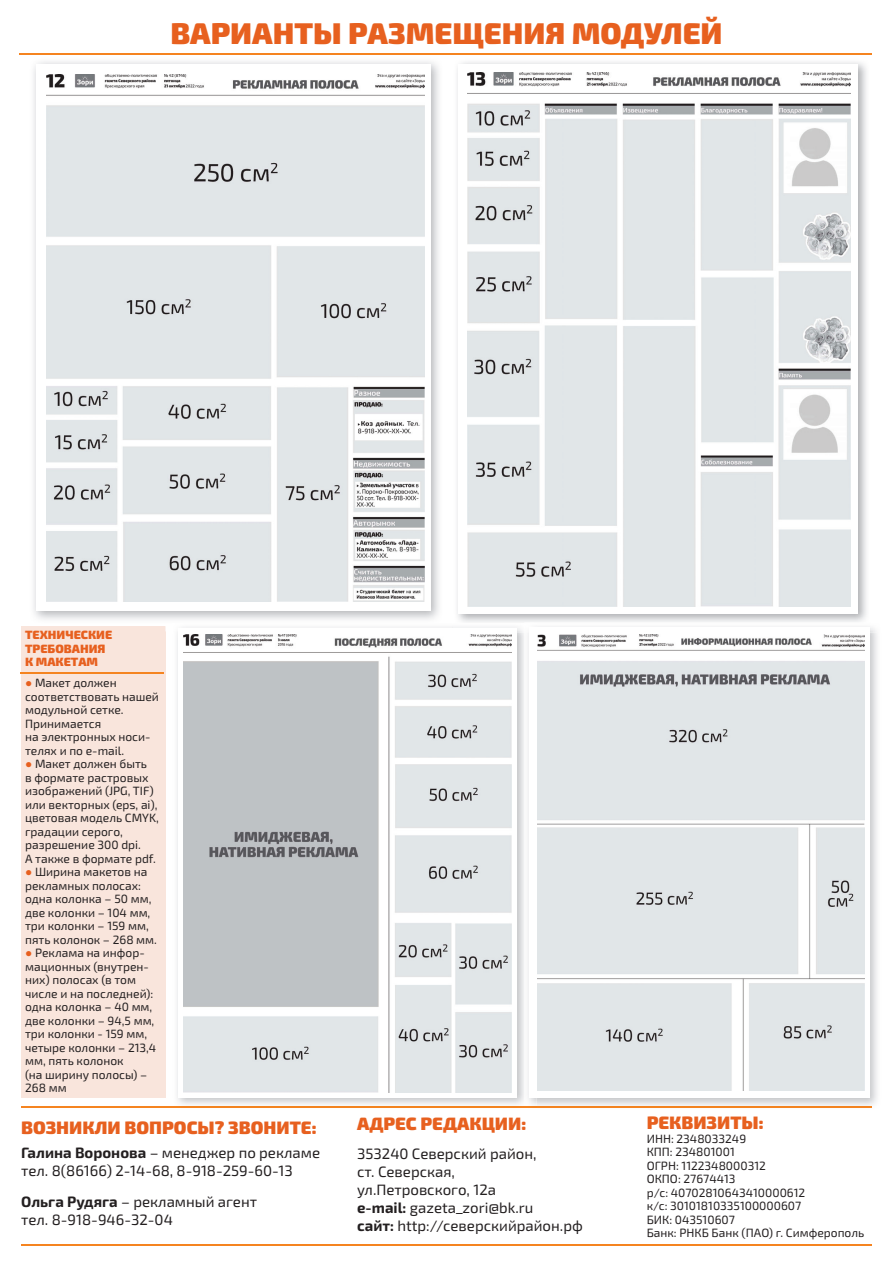
<style>
.page{position:relative;width:893px;height:1263px;background:#fff}
.page>*{position:absolute;margin:0;border:0;box-sizing:border-box;transform-origin:0 0}
.t1{font:900 30px "Exo 2";color:#e7601f}
.t2{font:900 18px "Exo 2";color:#e7601f}
.t3{font:15px/18px "Exo 2";color:#231f20}
.t4{font:12px/13.5px "Exo 2";color:#231f20}
.t5{font:900 12px/13.5px "Exo 2";color:#e7601f}
.s1{font-family:"Franklin Gothic";font-weight:600;font-stretch:condensed;color:#e7601f}
.s2{font-weight:700}
</style>
<div class="page">
<hr style="left:19px;top:54px;width:853px;height:1px;background:#f58420">
<div style="left:21px;top:626px;width:144px;height:472px;background:#f9e5dc"></div>
<hr style="left:21px;top:673px;width:143px;height:1px;background:#f58420">
<hr style="left:21px;top:1106px;width:851px;height:2px;background:#f58420">
<hr style="left:21px;top:1244px;width:851px;height:2px;background:#f58420">
<img style="left:46px;top:74px;width:378px;height:528px">
<img style="left:457px;top:62px;width:410px;height:560px">
<div style="left:459px;top:64px;width:399px;height:550px;background:#fff"></div>
<img style="left:468px;top:72px;width:382px;height:534px">
<img style="left:183px;top:635px;width:328px;height:457px">
<img style="left:537px;top:634px;width:328px;height:457px">
<h1 class="t1" style="left:170px;top:16px;width:554px">ВАРИАНТЫ РАЗМЕЩЕНИЯ МОДУЛЕЙ</h1>
<p class="t5" style="left:25px;top:628px;width:89px">ТЕХНИЧЕСКИЕ</p>
<p class="t5" style="left:25px;top:642px;width:82px">ТРЕБОВАНИЯ<br>К МАКЕТАМ</p>
<p class="t4" style="left:25px;top:678px;width:135px"><span class="s1">●</span> Макет должен соответствовать нашей модульной сетке.<br>Принимается<br>на электронных носи&shy;телях и по е-mail.</p>
<p class="t4" style="left:25px;top:759px;width:135px"><span class="s1">●</span> Макет должен быть<br>в формате растровых изображений (JPG, TIF) или векторных (eps, ai), цветовая модель CMYK, градации серого, разрешение 300 dpi.<br>А также в формате pdf.</p>
<p class="t4" style="left:25px;top:867px;width:133px"><span class="s1">●</span> Ширина макетов на рекламных полосах: одна колонка – 50 мм, две колонки – 104 мм, три колонки – 159 мм, пять колонок – 268 мм.</p>
<p class="t4" style="left:25px;top:948px;width:133px"><span class="s1">●</span> Реклама на инфор&shy;мационных (внутрен&shy;них) полосах (в том числе и на последней): одна колонка – 40 мм, две колонки – 94,5 мм, три колонки - 159 мм, четыре колонки – 213,4 мм, пять колонок<br>(на ширину полосы) –<br>268 мм</p>
<h2 class="t2" style="left:21px;top:1117px;width:297px">ВОЗНИКЛИ ВОПРОСЫ? ЗВОНИТЕ:</h2>
<p class="t3" style="left:21px;top:1145px;width:300px"><span class="s2">Галина Воронова</span> – менеджер по рекламе тел. 8(86166) 2-14-68, 8-918-259-60-13</p>
<p class="t3" style="left:21px;top:1195px;width:237px"><span class="s2">Ольга Рудяга</span> – рекламный агент тел. 8-918-946-32-04</p>
<h2 class="t2" style="left:357px;top:1113px;width:171px">АДРЕС РЕДАКЦИИ:</h2>
<p class="t3" style="left:357px;top:1146px;width:227px">353240 Северский район,<br>ст. Северская,<br>ул.Петровского, 12а<br><span class="s2">е-mail:</span> gazeta_zori@bk.ru<br><span class="s2">сайт:</span> http://северскийрайон.рф</p>
<h2 class="t2" style="left:647px;top:1112px;width:119px">РЕКВИЗИТЫ:</h2>
<p class="t4" style="left:647px;top:1133px;width:219px">ИНН: 2348033249<br>КПП: 234801001<br>ОГРН: 1122348000312<br>ОКПО: 27674413<br>р/с: 40702810643410000612<br>к/с: 30101810335100000607<br>БИК: 043510607<br>Банк: РНКБ Банк (ПАО) г. Симферополь</p>
</div>
